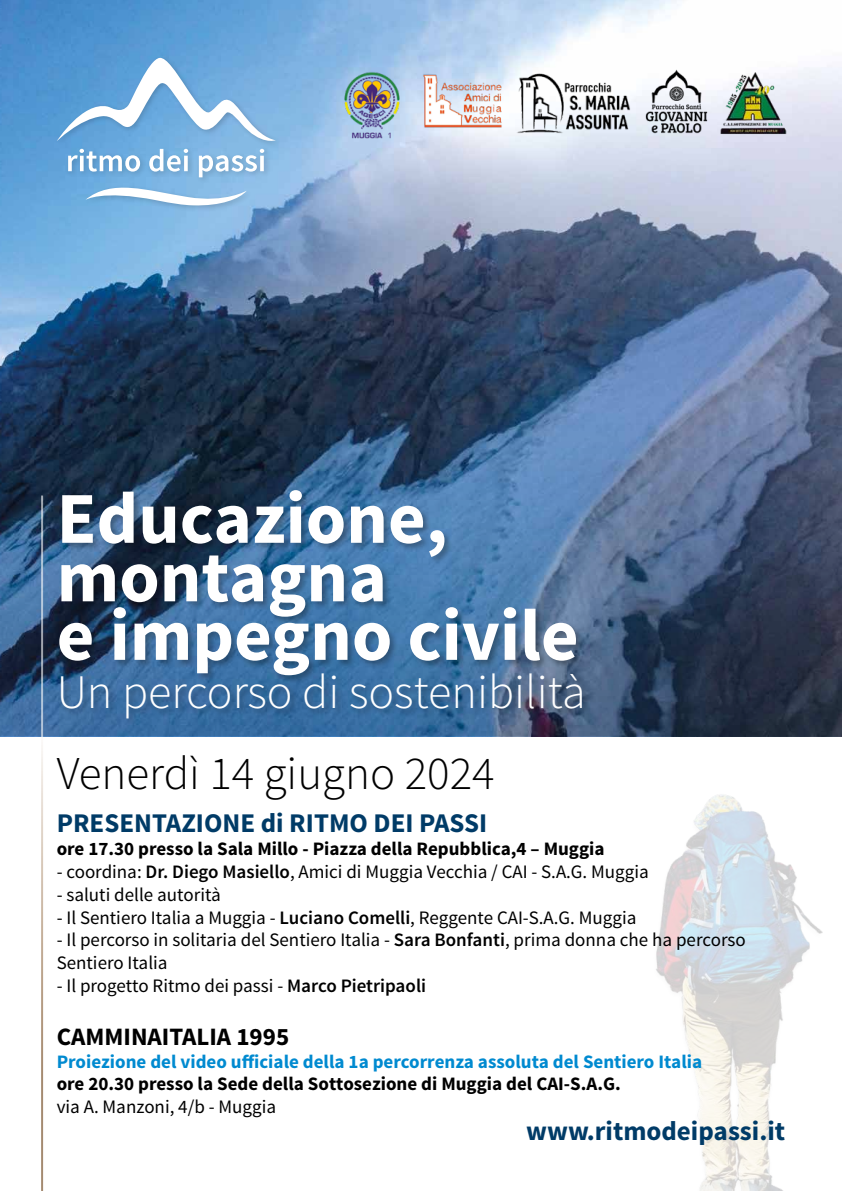
<style>
.page{position:relative;width:842px;height:1191px;background:#fff}
.page>*{position:absolute;margin:0;border:0;box-sizing:border-box;transform-origin:0 0}
.t1{font:700 72.9px/58.5px "Source Sans Pro";color:#fff}
.t2{font:300 48.1px "Source Sans Pro";color:#fff}
.t3{font:300 47px "Source Sans Pro";color:#000}
.t4{font:700 27px "Source Sans Pro";color:#003b67}
.t5{font:700 25px "Source Sans Pro";color:#000}
.t6{font:19px/22.8px "Source Sans Pro";color:#000}
.t7{font:700 19px "Source Sans Pro";color:#000}
.t8{font:700 19px "Source Sans Pro";color:#008ad0}
.s1{font-weight:600}
</style>
<div class="page">
<img style="left:635px;top:736px;width:207px;height:455px">
<img style="left:0;top:0;width:842px;height:420px">
<svg style="left:0;top:420px;width:842px;height:316px;background:#395070"></svg>
<div style="left:58px;top:489px;width:533px;height:238px;background:#000;opacity:.31"></div>
<hr style="left:41px;top:495px;width:2px;height:696px;background:#fff">
<div style="left:54px;top:55px;width:228px;height:157px;background:#000;opacity:.17"></div>
<svg style="left:57px;top:57px;width:219px;height:148px"></svg>
<img style="left:414px;top:68px;width:96px;height:67px">
<img style="left:513px;top:70px;width:119px;height:64px">
<img style="left:638px;top:60px;width:76px;height:82px">
<img style="left:718px;top:67px;width:71px;height:72px">
<img style="left:335px;top:70px;width:74px;height:71px">
<h1 class="t1" style="left:57px;top:492px;width:523px">Educazione, montagna<br>e impegno civile</h1>
<h2 class="t2" style="left:57px;top:663px;width:530px">Un percorso di sostenibilità</h2>
<h3 class="t3" style="left:57px;top:744px;width:439px">Venerdì 14 giugno 2024</h3>
<h3 class="t4" style="left:57px;top:806px;width:432px">PRESENTAZIONE di RITMO DEI PASSI</h3>
<p class="t7" style="left:57px;top:836px;width:549px">ore 17.30 presso la Sala Millo - Piazza della Repubblica,4 – Muggia</p>
<p class="t6" style="left:57px;top:860px;width:594px">- coordina: <span class="s1">Dr. Diego Masiello</span>, Amici di Muggia Vecchia / CAI - S.A.G. Muggia</p>
<p class="t6" style="left:57px;top:883px;width:166px">- saluti delle autorità</p>
<p class="t6" style="left:57px;top:906px;width:581px">- Il Sentiero Italia a Muggia - <span class="s1">Luciano Comelli</span>, Reggente CAI-S.A.G. Muggia</p>
<p class="t6" style="left:57px;top:929px;width:690px">- Il percorso in solitaria del Sentiero Italia - <span class="s1">Sara Bonfanti</span>, prima donna che ha percorso<br>Sentiero Italia</p>
<p class="t6" style="left:57px;top:974px;width:371px">- Il progetto Ritmo dei passi - <span class="s1">Marco Pietripaoli</span></p>
<h3 class="t5" style="left:57px;top:1020px;width:234px">CAMMINAITALIA 1995</h3>
<p class="t8" style="left:57px;top:1049px;width:647px">Proiezione del video ufficiale della 1a percorrenza assoluta del Sentiero Italia</p>
<p class="t7" style="left:57px;top:1071px;width:566px">ore 20.30 presso la Sede della Sottosezione di Muggia del CAI-S.A.G.</p>
<p class="t6" style="left:57px;top:1095px;width:221px">via A. Manzoni, 4/b - Muggia</p>
<h3 class="t4" style="left:526px;top:1113px;width:261px">www.ritmodeipassi.it</h3>
</div>
